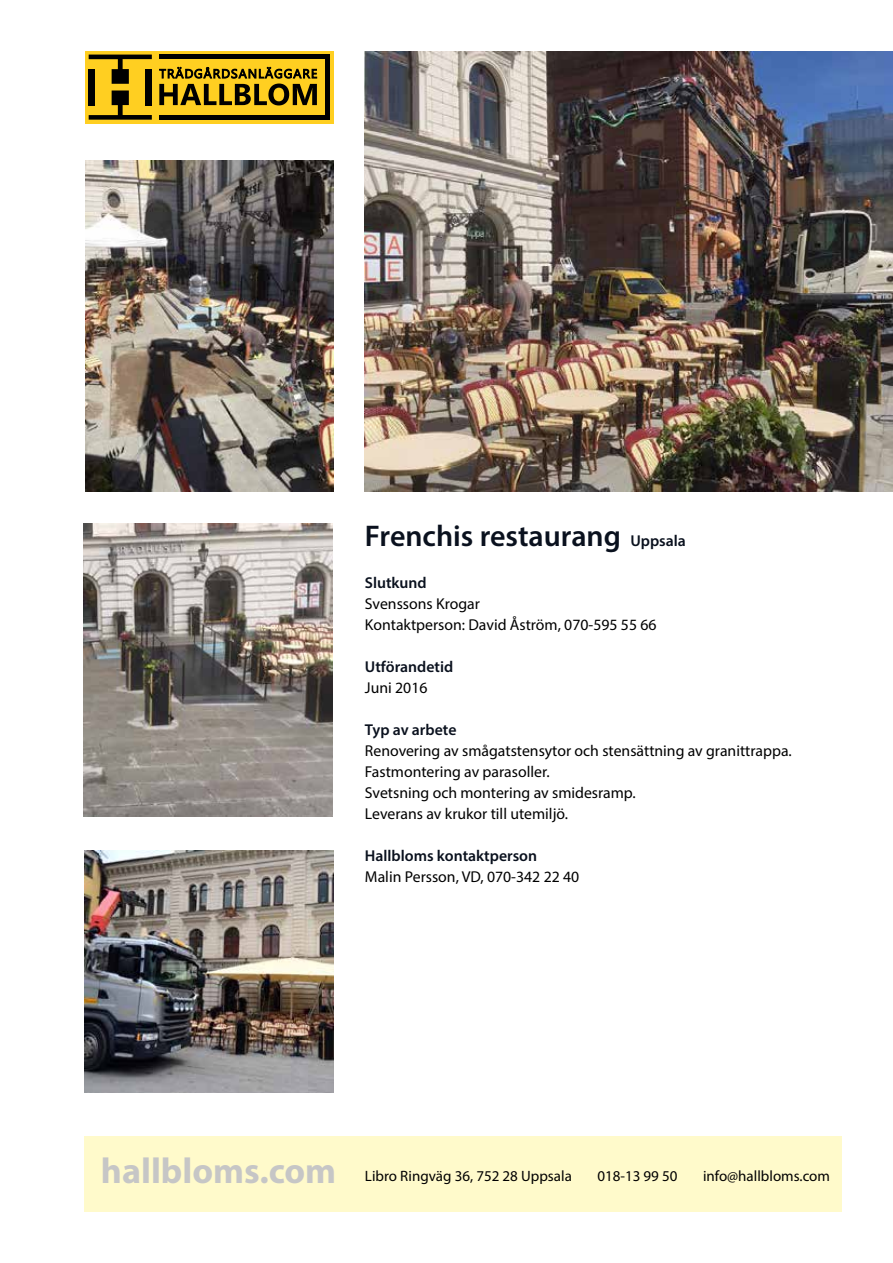
<style>
.page{position:relative;width:893px;height:1263px;background:#fff}
.page>*{position:absolute;margin:0;border:0;box-sizing:border-box;transform-origin:0 0}
.t1{font:700 36px "Myriad Pro";color:#c6c6c6}
.t2{font:600 30px "Myriad Pro";color:#0a111e}
.t3{font:15.75px/21px "Myriad Pro";color:#000}
.t4{font:600 15.75px "Myriad Pro";color:#0a111e}
.t5{font:15px "Myriad Pro";color:#000}
.s1{font-size:15.75px}
</style>
<div class="page">
<div style="left:84px;top:1136px;width:758px;height:76px;background:#fffacb"></div>
<div style="left:85px;top:51px;width:248px;height:72px;background:#ffcf21"></div>
<svg style="left:159px;top:67px;width:158px;height:38px"></svg>
<div style="left:146px;top:69px;width:6px;height:36px;background:#000"></div>
<div style="left:89px;top:69px;width:6px;height:36px;background:#000"></div>
<svg style="left:89px;top:90px;width:63px;height:30px"></svg>
<svg style="left:89px;top:55px;width:63px;height:29px"></svg>
<hr style="left:159px;top:115px;width:170px;height:4px;background:#000">
<hr style="left:159px;top:55px;width:171px;height:4px;background:#000">
<div style="left:325px;top:55px;width:5px;height:64px;background:#000"></div>
<img style="left:365px;top:51px;width:528px;height:440px">
<img style="left:84px;top:850px;width:249px;height:242px">
<img style="left:84px;top:523px;width:249px;height:294px">
<img style="left:85px;top:160px;width:248px;height:331px">
<h2 class="t2" style="left:365px;top:516px;width:322px">Frenchis restaurang <span class="s1">Uppsala</span></h2>
<p class="t4" style="left:365px;top:572px;width:63px">Slutkund</p>
<p class="t3" style="left:365px;top:592px;width:293px">Svenssons Krogar<br>Kontaktperson: David Åström, 070-595 55 66</p>
<p class="t4" style="left:365px;top:656px;width:90px">Utförandetid</p>
<p class="t3" style="left:365px;top:676px;width:64px">Juni 2016</p>
<p class="t4" style="left:365px;top:719px;width:93px">Typ av arbete</p>
<p class="t3" style="left:365px;top:739px;width:428px">Renovering av smågatstensytor och stensättning av granittrappa.<br>Fastmontering av parasoller.<br>Svetsning och montering av smidesramp.<br>Leverans av krukor till utemiljö.</p>
<p class="t4" style="left:365px;top:845px;width:174px">Hallbloms kontaktperson</p>
<p class="t3" style="left:365px;top:865px;width:216px">Malin Persson, VD, 070-342 22 40</p>
<h1 class="t1" style="left:101px;top:1147px;width:237px">hallbloms.com</h1>
<p class="t5" style="left:365px;top:1166px;width:208px">Libro Ringväg 36, 752 28 Uppsala</p>
<p class="t5" style="left:597px;top:1166px;width:82px">018-13 99 50</p>
<p class="t5" style="left:703px;top:1166px;width:129px">info@hallbloms.com</p>
</div>
